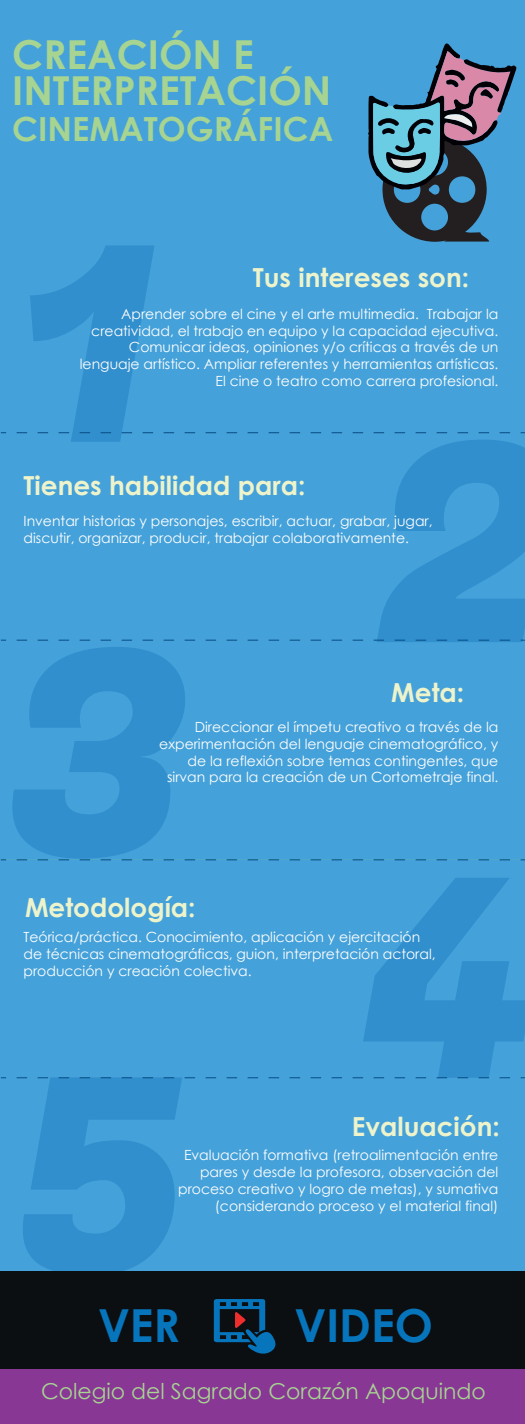
<style>
.page{position:relative;width:525px;height:1424px;background:#fff}
.page>*{position:absolute;margin:0;border:0;box-sizing:border-box;transform-origin:0 0}
.t1{font:700 45.5px "Century Gothic";color:#0775bc}
.t2{font:700 39.9px/35.9px "Century Gothic";color:#a7d491}
.t3{font:700 33.25px "Century Gothic";color:#a7d491}
.t4{font:700 26.25px "Century Gothic";color:#edf3cb}
.t5{font:21.88px "Century Gothic";color:#a7d491}
.t6{font:14px/16.8px "Century Gothic";color:#fff;text-align:right}
</style>
<div class="page">
<div style="left:0;top:231px;width:525px;height:1082px;background:#45a1d9"></div>
<div style="left:0;top:0;width:525px;height:231px;background:#45a1d9"></div>
<div style="left:0;top:1368px;width:525px;height:56px;background:#883795"></div>
<svg style="left:17px;top:432px;width:493px;height:1px"></svg>
<svg style="left:1px;top:640px;width:509px;height:1px"></svg>
<svg style="left:17px;top:859px;width:498px;height:1px"></svg>
<svg style="left:1px;top:1077px;width:509px;height:1px"></svg>
<div style="left:0;top:1271px;width:525px;height:97px;background:#0c0f12"></div>
<svg style="left:214px;top:1299px;width:61px;height:55px"></svg>
<svg style="left:368px;top:43px;width:148px;height:199px"></svg>
<h2 class="t2" style="left:12px;top:35px;width:321px">CREACIÓN E<br>INTERPRETACIÓN</h2>
<h3 class="t3" style="left:12px;top:103px;width:323px">CINEMATOGRÁFICA</h3>
<h3 class="t4" style="left:253px;top:258px;width:218px">Tus intereses son:</h3>
<p class="t6" style="left:80px;top:305px;width:420px">Aprender sobre el cine y el arte multimedia. Trabajar la creatividad, el trabajo en equipo y la capacidad ejecutiva.<br>Comunicar ideas, opiniones y/o críticas a través de un lenguaje artístico. Ampliar referentes y herramientas artísticas.<br>El cine o teatro como carrera profesional.</p>
<h3 class="t4" style="left:24px;top:465px;width:283px">Tienes habilidad para:</h3>
<p class="t6" style="left:24px;top:512px;width:411px;text-align:left">Inventar historias y personajes, escribir, actuar, grabar, jugar, discutir, organizar, producir, trabajar colaborativamente.</p>
<h3 class="t4" style="left:391px;top:673px;width:74px">Meta:</h3>
<p class="t6" style="left:159px;top:718px;width:341px">Direccionar el ímpetu creativo a través de la experimentación del lenguaje cinematográfico, y de la reflexión sobre temas contingentes, que sirvan para la creación de un Cortometraje final.</p>
<h3 class="t4" style="left:25px;top:888px;width:172px">Metodología:</h3>
<p class="t6" style="left:24px;top:929px;width:414px;text-align:left">Teórica/práctica. Conocimiento, aplicación y ejercitación de técnicas cinematográficas, guion, interpretación actoral, producción y creación colectiva.</p>
<h3 class="t4" style="left:352px;top:1106px;width:150px">Evaluación:</h3>
<p class="t6" style="left:178px;top:1146px;width:322px">Evaluación formativa (retroalimentación entre pares y desde la profesora, observación del proceso creativo y logro de metas), y sumativa (considerando proceso y el material final)</p>
<h1 class="t1" style="left:98px;top:1291px;width:83px">VER</h1>
<h1 class="t1" style="left:295px;top:1291px;width:140px">VIDEO</h1>
<h3 class="t5" style="left:41px;top:1376px;width:446px">Colegio del Sagrado Corazón Apoquindo</h3>
</div>
